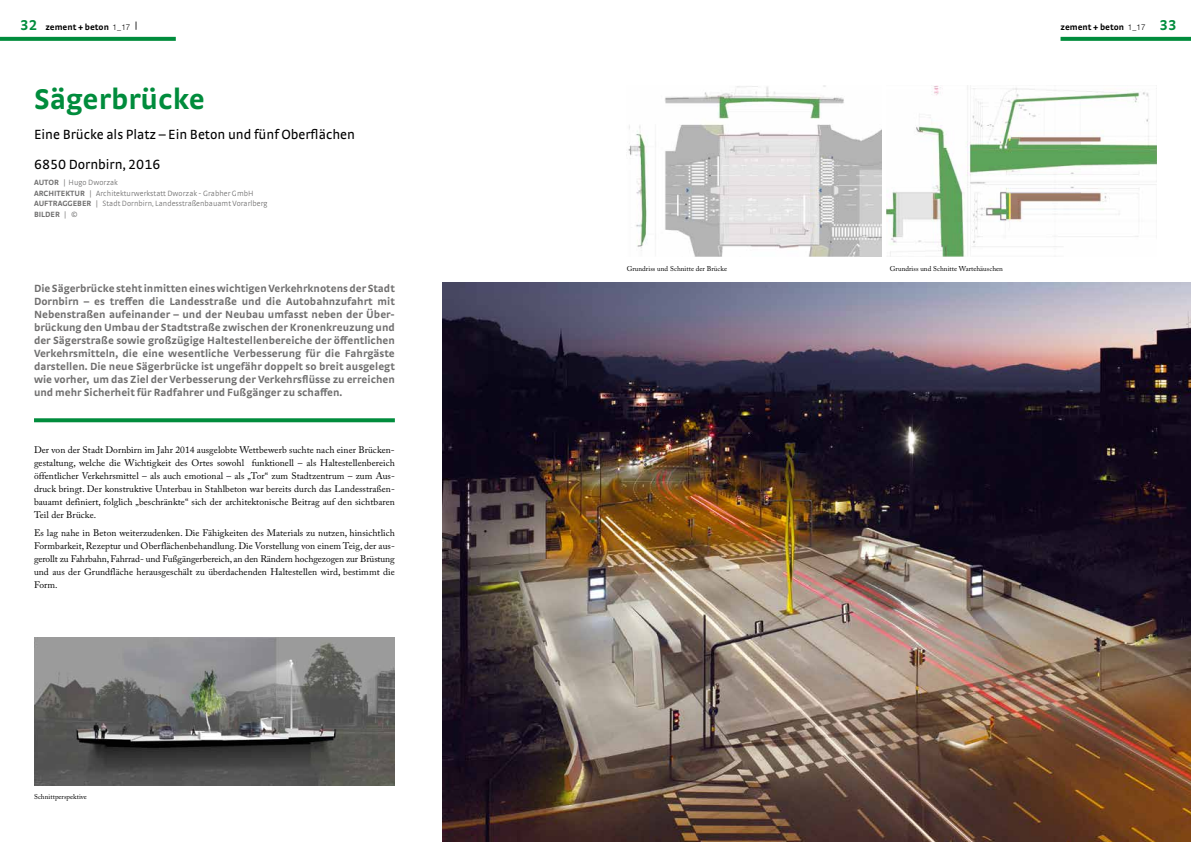
<style>
.page{position:relative;width:1191px;height:842px;background:#fff}
.page>*{position:absolute;margin:0;border:0;box-sizing:border-box;transform-origin:0 0}
.t1{font:700 30px "Strada TF";color:#008c3c}
.t2{font:14px/30px "Strada TF";color:#000}
.t3{font:700 11px/13px "Strada TF";color:#706f6f;text-align:justify}
.t4{font:9.5px/13px "Adobe Caslon Pro";letter-spacing:.005em;color:#000;text-align:justify}
.t5{font:700 9px "Strada";color:#000}
.t6{font:300 8px/10.5px "Strada TF";letter-spacing:.005em;color:#706f6f}
.t7{font:7px "Adobe Caslon Pro";letter-spacing:.005em;color:#000}
.s1{font-family:"Strada TF";font-size:15px;color:#008c3c}
.s2{font-family:"Helvetica Neue LT";font-weight:300;font-size:8px}
.s3{font-weight:700}
</style>
<div class="page">
<svg style="left:0;top:37px;width:176px;height:4px"></svg>
<svg style="left:1060px;top:37px;width:131px;height:4px"></svg>
<svg style="left:34px;top:418px;width:361px;height:4px"></svg>
<img style="left:628px;top:85px;width:253px;height:172px">
<img style="left:886px;top:85px;width:271px;height:172px">
<img style="left:442px;top:283px;width:749px;height:559px">
<img style="left:34px;top:638px;width:361px;height:147px">
<p class="t5" style="left:20px;top:21px;width:119px"><span class="s1">32</span> zement + beton <span class="s2">1_17</span> <sup>|</sup></p>
<p class="t5" style="left:1060px;top:21px;width:118px">zement + beton <span class="s2">1_17</span> <span class="s1">33</span></p>
<h1 class="t1" style="left:34px;top:81px;width:172px">Sägerbrücke</h1>
<h2 class="t2" style="left:34px;top:119px;width:323px">Eine Brücke als Platz – Ein Beton und fünf Oberflächen<br>6850 Dornbirn, 2016</h2>
<p class="t6" style="left:34px;top:177px;width:235px"><span class="s3">AUTOR</span> | Hugo Dworzak<br><span class="s3">ARCHITEKTUR</span> | Architekturwerkstatt Dworzak - Grabher GmbH <span class="s3">AUFTRAGGEBER</span> | Stadt Dornbirn, Landesstraßenbauamt Vorarlberg <span class="s3">BILDER</span> | ©</p>
<p class="t3" style="left:34px;top:281px;width:362px">Die Sägerbrücke steht inmitten eines wichtigen Verkehrknotens der Stadt Dornbirn – es treffen die Landesstraße und die Autobahnzufahrt mit Nebenstraßen aufeinander – und der Neubau umfasst neben der Über&shy;brückung den Umbau der Stadtstraße zwischen der Kronenkreuzung und der Sägerstraße sowie großzügige Haltestellenbereiche der öffentlichen Verkehrsmitteln, die eine wesentliche Verbesserung für die Fahrgäste darstellen. Die neue Sägerbrücke ist ungefähr doppelt so breit ausgelegt wie vorher, um das Ziel der Verbesserung der Verkehrsflüsse zu erreichen und mehr Sicherheit für Radfahrer und Fußgänger zu schaffen.</p>
<p class="t4" style="left:34px;top:443px;width:362px">Der von der Stadt Dornbirn im Jahr 2014 ausgelobte Wettbewerb suchte nach einer Brücken&shy;gestaltung, welche die Wichtigkeit des Ortes sowohl funktionell – als Haltestellenbereich öffentlicher Verkehrsmittel – als auch emotional – als „Tor“ zum Stadtzentrum – zum Aus&shy;druck bringt. Der konstruktive Unterbau in Stahlbeton war bereits durch das Landesstraßen&shy;bauamt definiert, folglich „beschränkte“ sich der architektonische Beitrag auf den sichtbaren Teil der Brücke.</p>
<p class="t4" style="left:34px;top:527px;width:362px">Es lag nahe in Beton weiterzudenken. Die Fähigkeiten des Materials zu nutzen, hinsichtlich Formbarkeit, Rezeptur und Oberflächenbehandlung. Die Vorstellung von einem Teig, der aus&shy;gerollt zu Fahrbahn, Fahrrad- und Fußgängerbereich, an den Rändern hochgezogen zur Brüstung und aus der Grundfläche herausgeschält zu überdachenden Haltestellen wird, bestimmt die Form.</p>
<p class="t7" style="left:34px;top:793px;width:54px">Schnittperspektive</p>
<p class="t7" style="left:626px;top:264px;width:102px">Grundriss und Schnitte der Brücke</p>
<p class="t7" style="left:890px;top:264px;width:115px">Grundriss und Schnitte Wartehäuschen</p>
</div>
